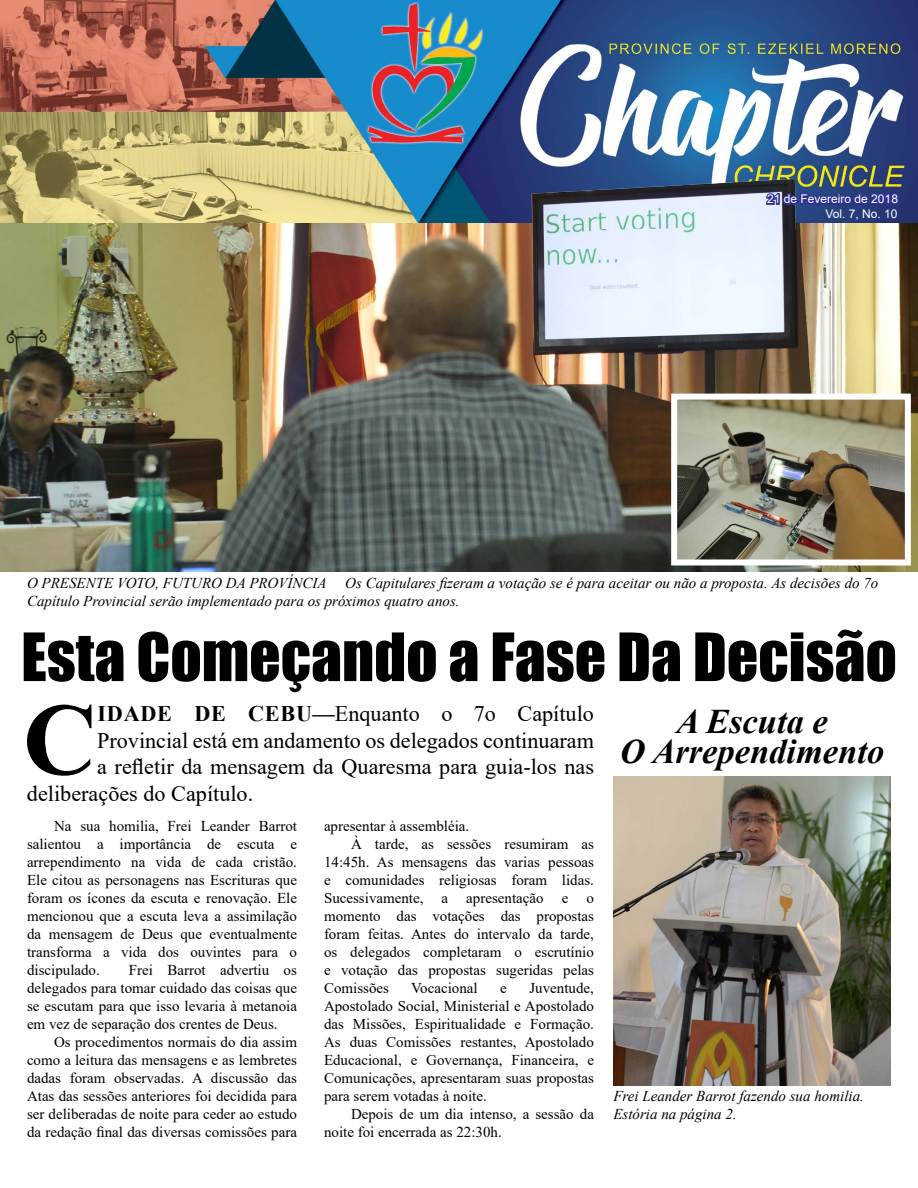
<style>
.page{position:relative;width:918px;height:1188px;background:#fff}
.page>*{position:absolute;margin:0;border:0;box-sizing:border-box;transform-origin:0 0}
.t1{font:700 102.6px "Times New Roman";color:#000}
.t2{font:61.5px "Impact";color:#000}
.t3{font:italic 700 34.5px/30px "Times New Roman";color:#000;text-align:center}
.t4{font:22.2px "Times New Roman";color:#000}
.t5{font:15px/18px "Times New Roman";color:#000;text-align:justify}
.t6{font:italic 15px/18px "Times New Roman";color:#000}
.t7{font:12px "Arial";color:#fff}
.s1{font-weight:700}
</style>
<div class="page">
<img style="left:0;top:0;width:918px;height:572px">
<img style="left:0;top:158px;width:918px;height:71px">
<svg style="left:764px;top:190px;width:140px;height:23px;background:#374487"></svg>
<img style="left:613px;top:777px;width:278px;height:309px">
<img style="left:678px;top:401px;width:226px;height:157px">
<div style="left:671px;top:394px;width:240px;height:171px;border:6px solid #fff"></div>
<p class="t7" style="left:767px;top:191px;width:132px">21 de Fevereiro de 2018</p>
<p class="t7" style="left:825px;top:206px;width:74px">Vol. 7, No. 10</p>
<p class="t6" style="left:27px;top:573px;width:853px">O PRESENTE VOTO, FUTURO DA PROVÍNCIA Os Capitulares fizeram a votação se é para aceitar ou não a proposta. As decisões do 7o<br>Capítulo Provincial serão implementado para os próximos quatro anos.</p>
<h2 class="t2" style="left:21px;top:609px;width:877px">Esta Começando a Fase Da Decisão</h2>
<h1 class="t1" style="left:23px;top:666px;width:76px">C</h1>
<h3 class="t4" style="left:97px;top:698px;width:498px"><span class="s1">IDADE DE CEBU—</span>Enquanto o 7o Capítulo</h3>
<h3 class="t3" style="left:620px;top:706px;width:266px">A Escuta e<br>O Arrependimento</h3>
<h3 class="t4" style="left:97px;top:724px;width:498px">Provincial está em andamento os delegados continuaram</h3>
<h3 class="t4" style="left:97px;top:751px;width:498px">a refletir da mensagem da Quaresma para guia-los nas</h3>
<h3 class="t4" style="left:27px;top:778px;width:228px">deliberações do Capítulo.</h3>
<p class="t5" style="left:27px;top:816px;width:272px;text-indent:27px">Na sua homilia, Frei Leander Barrot salientou a importância de escuta e arrependimento na vida de cada cristão.<br>Ele citou as personagens nas Escrituras que foram os ícones da escuta e renovação. Ele mencionou que a escuta leva a assimilação da mensagem de Deus que eventualmente transforma a vida dos ouvintes para o discipulado.</p>
<p class="t5" style="left:27px;top:960px;width:272px;text-indent:102px">Frei Barrot advertiu os delegados para tomar cuidado das coisas que se escutam para que isso levaria à metanoia em vez de separação dos crentes de Deus.</p>
<p class="t5" style="left:27px;top:1032px;width:272px;text-indent:27px">Os procedimentos normais do dia assim como a leitura das mensagens e as lembretes dadas foram observadas. A discussão das Atas das sessões anteriores foi decidida para ser deliberadas de noite para ceder ao estudo da redação final das diversas comissões para</p>
<p class="t5" style="left:324px;top:816px;width:147px">apresentar à assembléia.</p>
<p class="t5" style="left:351px;top:834px;width:245px">À tarde, as sessões resumiram as</p>
<p class="t5" style="left:324px;top:852px;width:272px">14:45h. As mensagens das varias pessoas</p>
<p class="t5" style="left:324px;top:870px;width:272px">e comunidades religiosas foram lidas.</p>
<p class="t5" style="left:324px;top:888px;width:272px">Sucessivamente, a apresentação e o</p>
<p class="t5" style="left:324px;top:906px;width:271px">momento das votações das propostas</p>
<p class="t5" style="left:324px;top:924px;width:272px">foram feitas. Antes do intervalo da tarde,</p>
<p class="t5" style="left:324px;top:942px;width:271px">os delegados completaram o escrutínio</p>
<p class="t5" style="left:324px;top:960px;width:272px">e votação das propostas sugeridas pelas</p>
<p class="t5" style="left:324px;top:978px;width:67px">Comissões</p>
<p class="t5" style="left:411px;top:978px;width:68px">Vocacional</p>
<p class="t5" style="left:500px;top:978px;width:8px">e</p>
<p class="t5" style="left:324px;top:978px;width:272px;text-indent:205px">Juventude, Apostolado Social, Ministerial e Apostolado das Missões, Espiritualidade e Formação.<br>As duas Comissões restantes, Apostolado Educacional, e Governança, Financeira, e Comunicações, apresentaram suas propostas para serem votadas à noite.</p>
<p class="t5" style="left:324px;top:1104px;width:272px;text-indent:27px">Depois de um dia intenso, a sessão da noite foi encerrada as 22:30h.</p>
<p class="t6" style="left:613px;top:1087px;width:252px">Frei Leander Barrot fazendo sua homilia.<br>Estória na página 2.</p>
</div>
